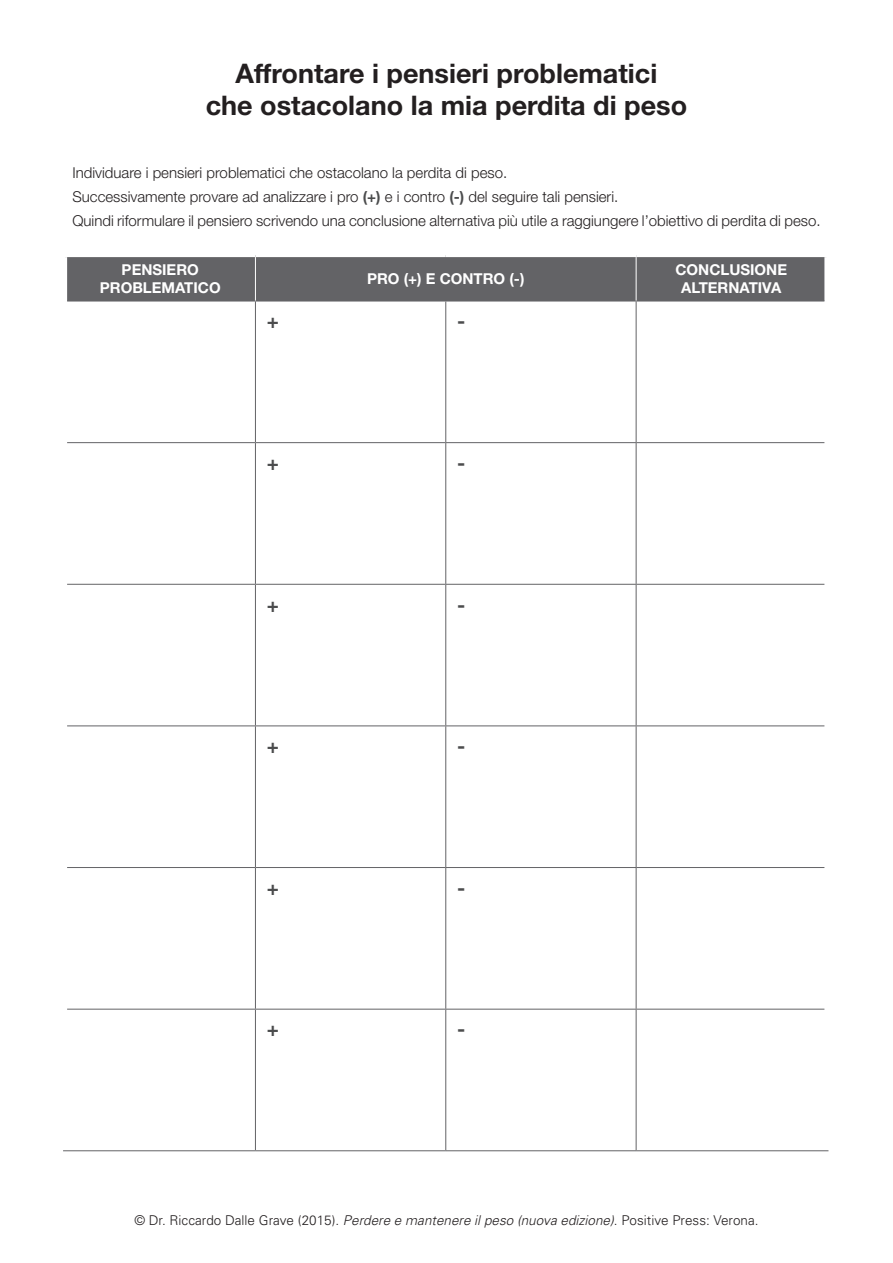
<style>
.page{position:relative;width:893px;height:1263px;background:#fff}
.page>*{position:absolute;margin:0;border:0;box-sizing:border-box;transform-origin:0 0}
.t1{font:700 27px/32.4px "Helvetica Neue";color:#231f20;text-align:center}
.t2{font:700 20.25px "Helvetica Neue";color:#4b4c4d}
.t3{font:300 15px/24.3px "Helvetica Neue";color:#231f20}
.t4{font:700 15px/18px "Helvetica Neue";color:#fff;text-align:center}
.t5{font:300 13.5px "Univers";color:#231f20}
.s1{font-weight:700;color:#4b4c4d}
.s2{font-style:italic}
</style>
<div class="page">
<div style="left:67px;top:257px;width:757px;height:44px;background:#636366"></div>
<svg style="left:824px;top:257px;width:2px;height:44px"></svg>
<hr style="left:67px;top:301px;width:188px;height:1px;background:#636366">
<hr style="left:255px;top:301px;width:191px;height:1px;background:#636366">
<hr style="left:446px;top:301px;width:190px;height:1px;background:#636366">
<hr style="left:636px;top:301px;width:188px;height:1px;background:#636366">
<hr style="left:255px;top:257px;width:1px;height:44px;background:#fff">
<hr style="left:636px;top:257px;width:1px;height:44px;background:#fff">
<hr style="left:255px;top:301px;width:1px;height:141px;background:#636366">
<hr style="left:445px;top:301px;width:1px;height:141px;background:#636366">
<hr style="left:636px;top:301px;width:1px;height:141px;background:#636366">
<hr style="left:67px;top:442px;width:188px;height:1px;background:#636366">
<hr style="left:255px;top:442px;width:191px;height:1px;background:#636366">
<hr style="left:255px;top:443px;width:1px;height:141px;background:#636366">
<hr style="left:446px;top:442px;width:190px;height:1px;background:#636366">
<hr style="left:445px;top:443px;width:1px;height:141px;background:#636366">
<hr style="left:636px;top:442px;width:188px;height:1px;background:#636366">
<hr style="left:636px;top:443px;width:1px;height:141px;background:#636366">
<hr style="left:67px;top:584px;width:188px;height:1px;background:#636366">
<hr style="left:255px;top:584px;width:191px;height:1px;background:#636366">
<hr style="left:255px;top:585px;width:1px;height:140px;background:#636366">
<hr style="left:446px;top:584px;width:190px;height:1px;background:#636366">
<hr style="left:445px;top:585px;width:1px;height:140px;background:#636366">
<hr style="left:636px;top:584px;width:188px;height:1px;background:#636366">
<hr style="left:636px;top:585px;width:1px;height:140px;background:#636366">
<hr style="left:67px;top:725px;width:188px;height:1px;background:#636366">
<hr style="left:255px;top:725px;width:191px;height:1px;background:#636366">
<hr style="left:255px;top:726px;width:1px;height:141px;background:#636366">
<hr style="left:446px;top:725px;width:190px;height:1px;background:#636366">
<hr style="left:445px;top:726px;width:1px;height:141px;background:#636366">
<hr style="left:636px;top:725px;width:188px;height:1px;background:#636366">
<hr style="left:636px;top:726px;width:1px;height:141px;background:#636366">
<hr style="left:67px;top:867px;width:188px;height:1px;background:#636366">
<hr style="left:255px;top:867px;width:191px;height:1px;background:#636366">
<hr style="left:255px;top:868px;width:1px;height:141px;background:#636366">
<hr style="left:446px;top:867px;width:190px;height:1px;background:#636366">
<hr style="left:445px;top:868px;width:1px;height:141px;background:#636366">
<hr style="left:636px;top:867px;width:188px;height:1px;background:#636366">
<hr style="left:636px;top:868px;width:1px;height:141px;background:#636366">
<hr style="left:67px;top:1009px;width:188px;height:1px;background:#636366">
<hr style="left:255px;top:1009px;width:191px;height:1px;background:#636366">
<hr style="left:255px;top:1009px;width:1px;height:141px;background:#636366">
<hr style="left:446px;top:1009px;width:190px;height:1px;background:#636366">
<hr style="left:445px;top:1009px;width:1px;height:141px;background:#636366">
<hr style="left:636px;top:1009px;width:188px;height:1px;background:#636366">
<hr style="left:636px;top:1009px;width:1px;height:141px;background:#636366">
<hr style="left:63px;top:1150px;width:192px;height:1px;background:#636366">
<hr style="left:255px;top:1150px;width:191px;height:1px;background:#636366">
<hr style="left:446px;top:1150px;width:190px;height:1px;background:#636366">
<hr style="left:636px;top:1150px;width:192px;height:1px;background:#636366">
<h1 class="t1" style="left:206px;top:56px;width:483px">Affrontare i pensieri problematici<br>che ostacolano la mia perdita di peso</h1>
<p class="t3" style="left:72px;top:160px;width:750px">Individuare i pensieri problematici che ostacolano la perdita di peso.<br>Successivamente provare ad analizzare i pro <span class="s1">(+)</span> e i contro <span class="s1">(-)</span> del seguire tali pensieri.<br>Quindi riformulare il pensiero scrivendo una conclusione alternativa più utile a raggiungere l’obiettivo di perdita di peso.</p>
<p class="t4" style="left:100px;top:260px;width:122px">PENSIERO<br>PROBLEMATICO</p>
<p class="t4" style="left:367px;top:269px;width:159px">PRO (+) E CONTRO (-)</p>
<p class="t4" style="left:675px;top:260px;width:113px">CONCLUSIONE<br>ALTERNATIVA</p>
<h2 class="t2" style="left:267px;top:309px;width:14px">+</h2>
<h2 class="t2" style="left:457px;top:309px;width:10px">-</h2>
<h2 class="t2" style="left:267px;top:450px;width:14px">+</h2>
<h2 class="t2" style="left:457px;top:450px;width:10px">-</h2>
<h2 class="t2" style="left:267px;top:592px;width:14px">+</h2>
<h2 class="t2" style="left:457px;top:592px;width:10px">-</h2>
<h2 class="t2" style="left:267px;top:733px;width:14px">+</h2>
<h2 class="t2" style="left:457px;top:733px;width:10px">-</h2>
<h2 class="t2" style="left:267px;top:875px;width:14px">+</h2>
<h2 class="t2" style="left:457px;top:875px;width:10px">-</h2>
<h2 class="t2" style="left:267px;top:1017px;width:14px">+</h2>
<h2 class="t2" style="left:457px;top:1017px;width:10px">-</h2>
<p class="t5" style="left:134px;top:1212px;width:626px">© Dr. Riccardo Dalle Grave (2015). <span class="s2">Perdere e mantenere il peso (nuova edizione)</span>. Positive Press: Verona.</p>
</div>
